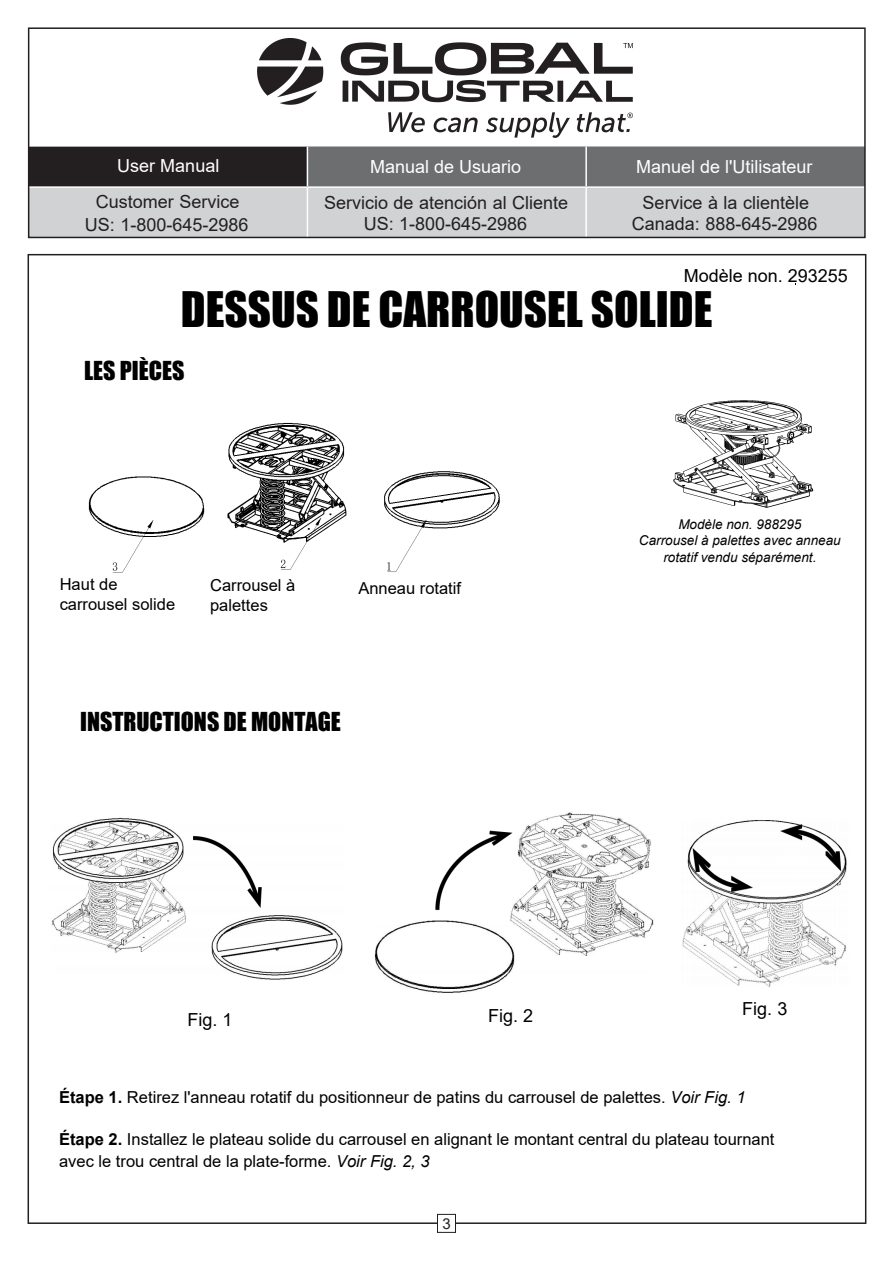
<style>
.page{position:relative;width:894px;height:1264px;background:#fff}
.page>*{position:absolute;margin:0;border:0;box-sizing:border-box;transform-origin:0 0}
.t1{font:45px "Impact";color:#000}
.t2{font:24px "Impact";color:#000}
.t3{font:18px/21px "Arial";color:#231f20;text-align:center}
.t4{font:18px "Arial";color:#fff}
.t5{font:18px "Arial";color:#000}
.t6{font:16.5px/19.8px "Arial";color:#000}
.t7{font:15px "Arial";color:#231f20}
.t8{font:italic 13.5px/16.2px "Arial";color:#000;text-align:center}
.s1{font-weight:700}
.s2{font-style:italic}
</style>
<div class="page">
<div style="left:437px;top:1214px;width:19px;height:19px;border:1px solid #231f20"></div>
<svg style="left:31px;top:147px;width:832px;height:88px;background:#98989a"></svg>
<hr style="left:307px;top:147px;width:1px;height:39px;background:#fff">
<hr style="left:585px;top:147px;width:2px;height:39px;background:#fff">
<hr style="left:29px;top:186px;width:278px;height:2px;background:#fff">
<hr style="left:307px;top:186px;width:279px;height:2px;background:#fff">
<hr style="left:307px;top:188px;width:1px;height:49px;background:#fff">
<hr style="left:586px;top:186px;width:279px;height:2px;background:#fff">
<hr style="left:585px;top:188px;width:2px;height:49px;background:#fff">
<div style="left:28px;top:145px;width:838px;height:94px;border:1px solid #fff"></div>
<div style="left:28px;top:27px;width:838px;height:211px;border:2px solid #231f20"></div>
<img style="left:257px;top:39px;width:376px;height:99px">
<img style="left:52px;top:817px;width:291px;height:163px">
<img style="left:375px;top:812px;width:279px;height:181px">
<img style="left:682px;top:820px;width:165px;height:167px">
<img style="left:88px;top:423px;width:412px;height:150px">
<img style="left:673px;top:400px;width:141px;height:108px">
<p class="t4" style="left:117px;top:153px;width:104px">User Manual</p>
<p class="t4" style="left:370px;top:154px;width:153px">Manual de Usuario</p>
<p class="t4" style="left:636px;top:155px;width:178px">Manuel de l'Utilisateur</p>
<p class="t3" style="left:85px;top:190px;width:165px;line-height:22.5px">Customer Service<br>US: 1-800-645-2986</p>
<p class="t3" style="left:324px;top:192px;width:246px">Servicio de atención al Cliente<br>US: 1-800-645-2986</p>
<p class="t3" style="left:632px;top:192px;width:187px">Service à la clientèle<br>Canada: 888-645-2986</p>
<p class="t5" style="left:684px;top:264px;width:166px">Modèle non. 293255</p>
<h1 class="t1" style="left:181px;top:275px;width:533px">DESSUS DE CARROUSEL SOLIDE</h1>
<h2 class="t2" style="left:84px;top:352px;width:102px">LES PIÈCES</h2>
<p class="t6" style="left:60px;top:574px;width:117px">Haut de carrousel solide</p>
<p class="t6" style="left:210px;top:575px;width:87px">Carrousel à palettes</p>
<p class="t6" style="left:358px;top:578px;width:104px">Anneau rotatif</p>
<h2 class="t2" style="left:80px;top:703px;width:262px">INSTRUCTIONS DE MONTAGE</h2>
<p class="t8" style="left:639px;top:517px;width:203px">Modèle non. 988295<br>Carrousel à palettes avec anneau rotatif vendu séparément.</p>
<p class="t5" style="left:188px;top:1007px;width:47px">Fig. 1</p>
<p class="t5" style="left:488px;top:1003px;width:47px">Fig. 2</p>
<p class="t5" style="left:742px;top:996px;width:47px">Fig. 3</p>
<p class="t6" style="left:59px;top:1087px;width:688px"><span class="s1">Étape 1.</span> Retirez l'anneau rotatif du positionneur de patins du carrousel de palettes. <span class="s2">Voir Fig. 1</span></p>
<p class="t6" style="left:59px;top:1128px;width:717px;line-height:21.3px"><span class="s1">Étape 2.</span> Installez le plateau solide du carrousel en alignant le montant central du plateau tournant avec le trou central de la plate-forme. <span class="s2">Voir Fig. 2, 3</span></p>
<p class="t7" style="left:442px;top:1213px;width:10px">3</p>
</div>
